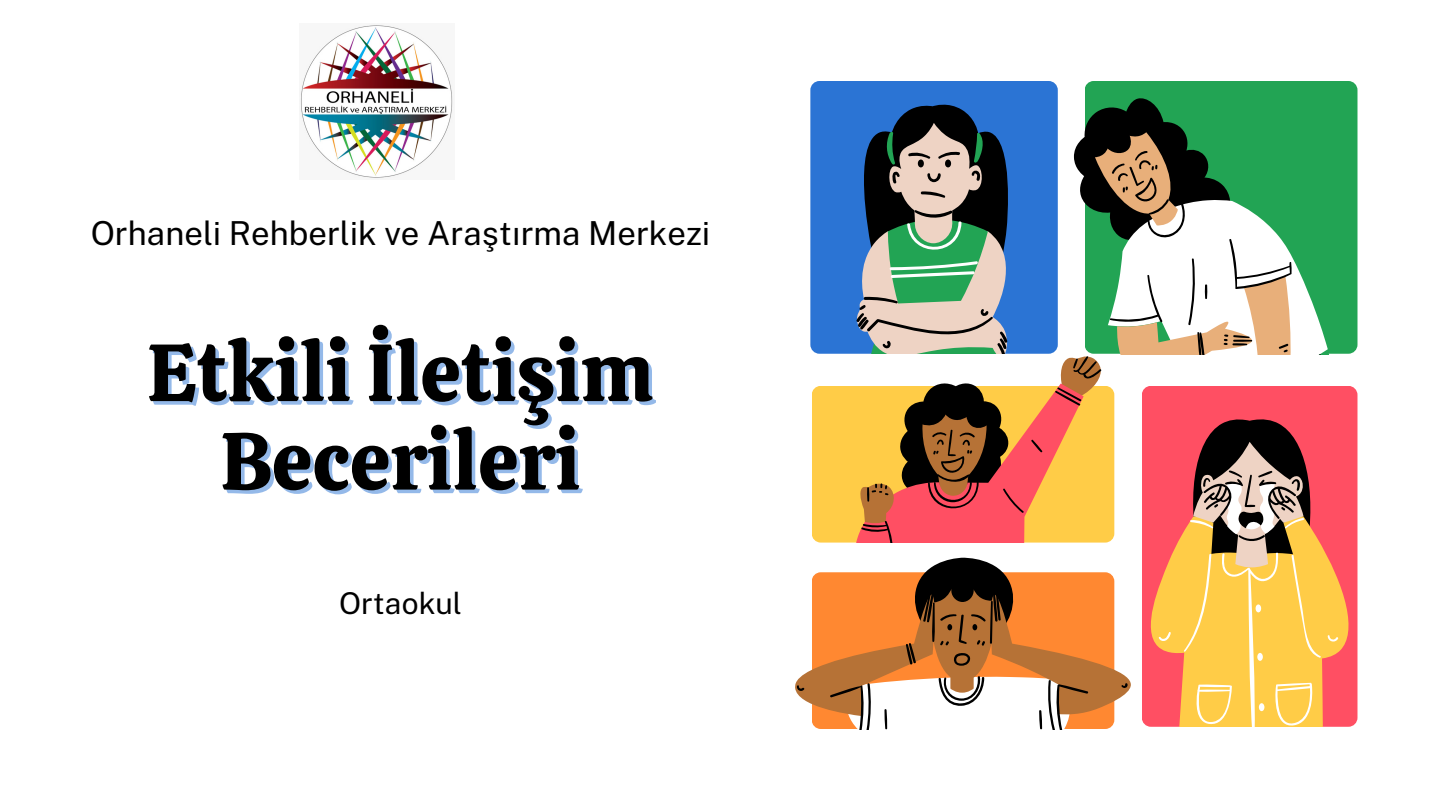
<style>
.page{position:relative;width:1440px;height:810px;background:#fff}
.page>*{position:absolute;margin:0;border:0;box-sizing:border-box;transform-origin:0 0}
.t1{font:81px/88.5px "Calistoga";color:#000;text-align:center}
.t2{font:33px "Public Sans";color:#000}
.t3{font:30px "Public Sans";color:#000}
.s1{color:rgb(43 116 212/.5)}
</style>
<div class="page">
<div style="left:810px;top:81px;width:248px;height:273px;background:#2b74d4;border-radius:9px"></div>
<div style="left:1085px;top:81px;width:272px;height:273px;background:#22a454;border-radius:9px"></div>
<svg style="left:795px;top:102px;width:562px;height:627px"></svg>
<img style="left:300px;top:25px;width:153px;height:153px">
<p class="t2" style="left:91px;top:214px;width:616px">Orhaneli Rehberli k ve Araştırma Merkezi</p>
<p class="t1" style="left:147px;top:329px;width:508px">Etk<span class="s1">i</span>l<span class="s1">i</span> İlet<span class="s1">i</span>ş<span class="s1">i</span>m<br>Becer<span class="s1">i</span>ler<span class="s1">i</span></p>
<p class="t3" style="left:339px;top:586px;width:124px">Ortaokul</p>
</div>
